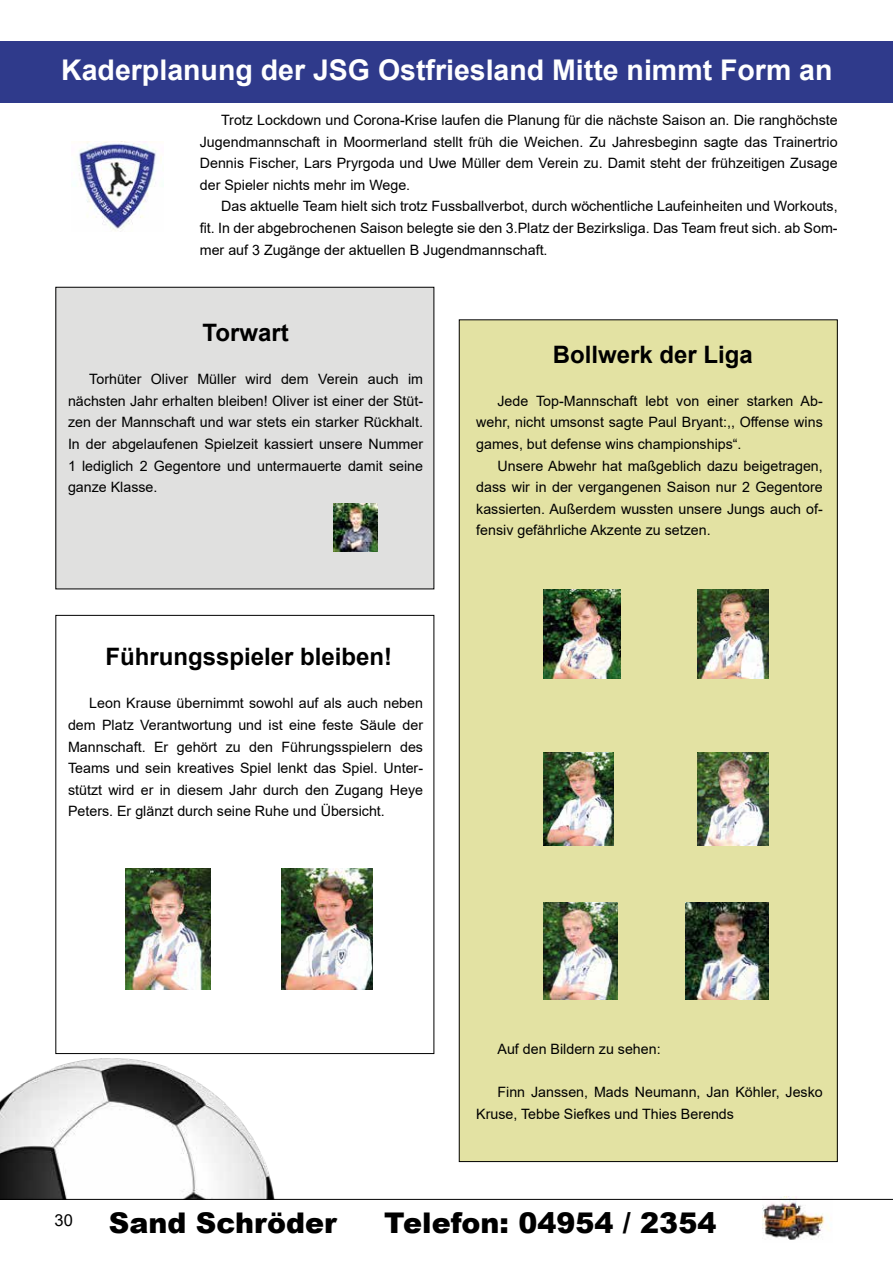
<style>
.page{position:relative;width:893px;height:1263px;background:#fff}
.page>*{position:absolute;margin:0;border:0;box-sizing:border-box;transform-origin:0 0}
.t1{font:700 28.5px "Arial";color:#fff}
.t2{font:900 28.5px "Arial";color:#000}
.t3{font:700 24px "Arial";color:#000}
.t4{font:16.5px "Arial";color:#000}
.t5{font:14.25px/21.6px "Arial";color:#000;text-align:justify}
</style>
<div class="page">
<div style="left:56px;top:287px;width:378px;height:302px;background:#e0e0df"></div>
<div style="left:459px;top:320px;width:378px;height:841px;background:#e3e2a3"></div>
<div style="left:0;top:41px;width:893px;height:61px;background:#2f3a8b"></div>
<img style="left:0;top:1059px;width:275px;height:140px">
<img style="left:763px;top:1196px;width:69px;height:44px">
<hr style="left:0;top:1199px;width:893px;height:1px;background:#000">
<img style="left:79px;top:142px;width:83px;height:90px">
<img style="left:334px;top:504px;width:43px;height:47px">
<img style="left:125px;top:869px;width:86px;height:120px">
<img style="left:282px;top:868px;width:91px;height:121px">
<img style="left:543px;top:589px;width:77px;height:89px">
<img style="left:697px;top:589px;width:71px;height:89px">
<img style="left:543px;top:752px;width:71px;height:93px">
<img style="left:698px;top:752px;width:70px;height:93px">
<img style="left:543px;top:903px;width:74px;height:96px">
<img style="left:686px;top:903px;width:82px;height:96px">
<h1 class="t1" style="left:61px;top:50px;width:773px">Kaderplanung der JSG Ostfriesland Mitte nimmt Form an</h1>
<p class="t5" style="left:200px;top:109px;width:639px;text-indent:21px">Trotz Lockdown und Corona-Krise laufen die Planung für die nächste Saison an. Die ranghöchste Jugendmannschaft in Moormerland stellt früh die Weichen. Zu Jahresbeginn sagte das Trainertrio Dennis Fischer, Lars Pryrgoda und Uwe Müller dem Verein zu. Damit steht der frühzeitigen Zusage der Spieler nichts mehr im Wege.</p>
<p class="t5" style="left:200px;top:196px;width:639px;text-indent:21px">Das aktuelle Team hielt sich trotz Fussballverbot, durch wöchentliche Laufeinheiten und Workouts, fit. In der abgebrochenen Saison belegte sie den 3.Platz der Bezirksliga. Das Team freut sich. ab Som&shy;mer auf 3 Zugänge der aktuellen B Jugendmannschaft.</p>
<h2 class="t3" style="left:202px;top:316px;width:88px">Torwart</h2>
<p class="t5" style="left:68px;top:368px;width:357px;text-indent:21px">Torhüter Oliver Müller wird dem Verein auch im nächsten Jahr erhalten bleiben! Oliver ist einer der Stüt&shy;zen der Mannschaft und war stets ein starker Rückhalt.<br>In der abgelaufenen Spielzeit kassiert unsere Nummer 1 lediglich 2 Gegentore und untermauerte damit seine ganze Klasse.</p>
<h2 class="t3" style="left:106px;top:640px;width:288px">Führungsspieler bleiben!</h2>
<p class="t5" style="left:68px;top:692px;width:357px;text-indent:21px">Leon Krause übernimmt sowohl auf als auch neben dem Platz Verantwortung und ist eine feste Säule der Mannschaft. Er gehört zu den Führungsspielern des Teams und sein kreatives Spiel lenkt das Spiel. Unter&shy;stützt wird er in diesem Jahr durch den Zugang Heye Peters. Er glänzt durch seine Ruhe und Übersicht.</p>
<h2 class="t3" style="left:553px;top:337px;width:202px">Bollwerk der Liga</h2>
<p class="t5" style="left:476px;top:390px;width:348px;text-indent:21px">Jede Top-Mannschaft lebt von einer starken Ab&shy;wehr, nicht umsonst sagte Paul Bryant:,, Offense wins games, but defense wins championships“.</p>
<p class="t5" style="left:476px;top:455px;width:348px;text-indent:21px">Unsere Abwehr hat maßgeblich dazu beigetragen, dass wir in der vergangenen Saison nur 2 Gegentore kassierten. Außerdem wussten unsere Jungs auch of&shy;fensiv gefährliche Akzente zu setzen.</p>
<p class="t5" style="left:497px;top:1038px;width:165px">Auf den Bildern zu sehen:</p>
<p class="t5" style="left:476px;top:1081px;width:348px;text-indent:21px">Finn Janssen, Mads Neumann, Jan Köhler, Jesko<br>Kruse, Tebbe Siefkes und Thies Berends</p>
<p class="t4" style="left:55px;top:1209px;width:20px">30</p>
<h1 class="t2" style="left:109px;top:1202px;width:230px">Sand Schröder</h1>
<h1 class="t2" style="left:384px;top:1202px;width:334px">Telefon: 04954 / 2354</h1>
</div>
